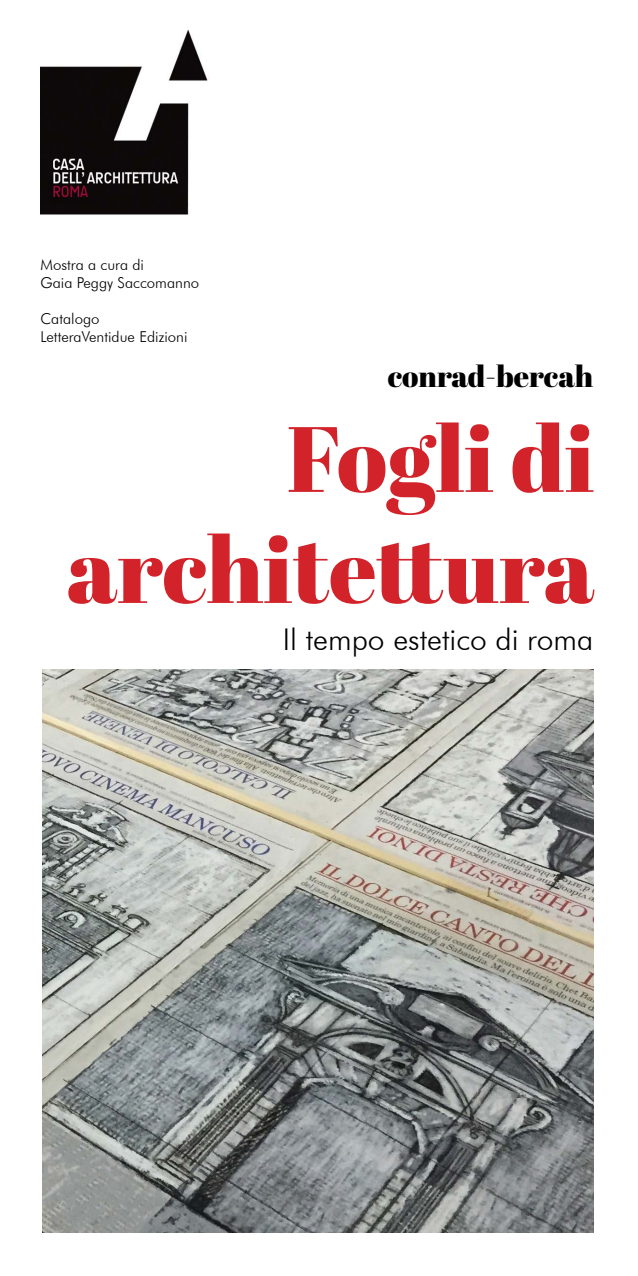
<style>
.page{position:relative;width:638px;height:1276px;background:#fff}
.page>*{position:absolute;margin:0;border:0;box-sizing:border-box;transform-origin:0 0}
.t1{font:92.5px/111px "Abril Fatface";color:#d2232a;text-align:right}
.t2{font:300 30px "Futura BT";color:#000}
.t3{font:30px "Abril Fatface";color:#000}
.t4{font:300 15px/18px "Futura BT";color:#000}
</style>
<div class="page">
<img style="left:41px;top:29px;width:167px;height:186px">
<img style="left:43px;top:670px;width:551px;height:562px">
<p class="t4" style="left:41px;top:255px;width:160px">Mostra a cura di<br>Gaia Peggy Saccomanno</p>
<p class="t4" style="left:41px;top:309px;width:148px">Catalogo<br>LetteraVentidue Edizioni</p>
<h2 class="t3" style="left:388px;top:355px;width:207px">conrad-bercah</h2>
<h1 class="t1" style="left:67px;top:401px;width:529px">Fogli di architettura</h1>
<h2 class="t2" style="left:283px;top:621px;width:312px">Il tempo estetico di roma</h2>
</div>
